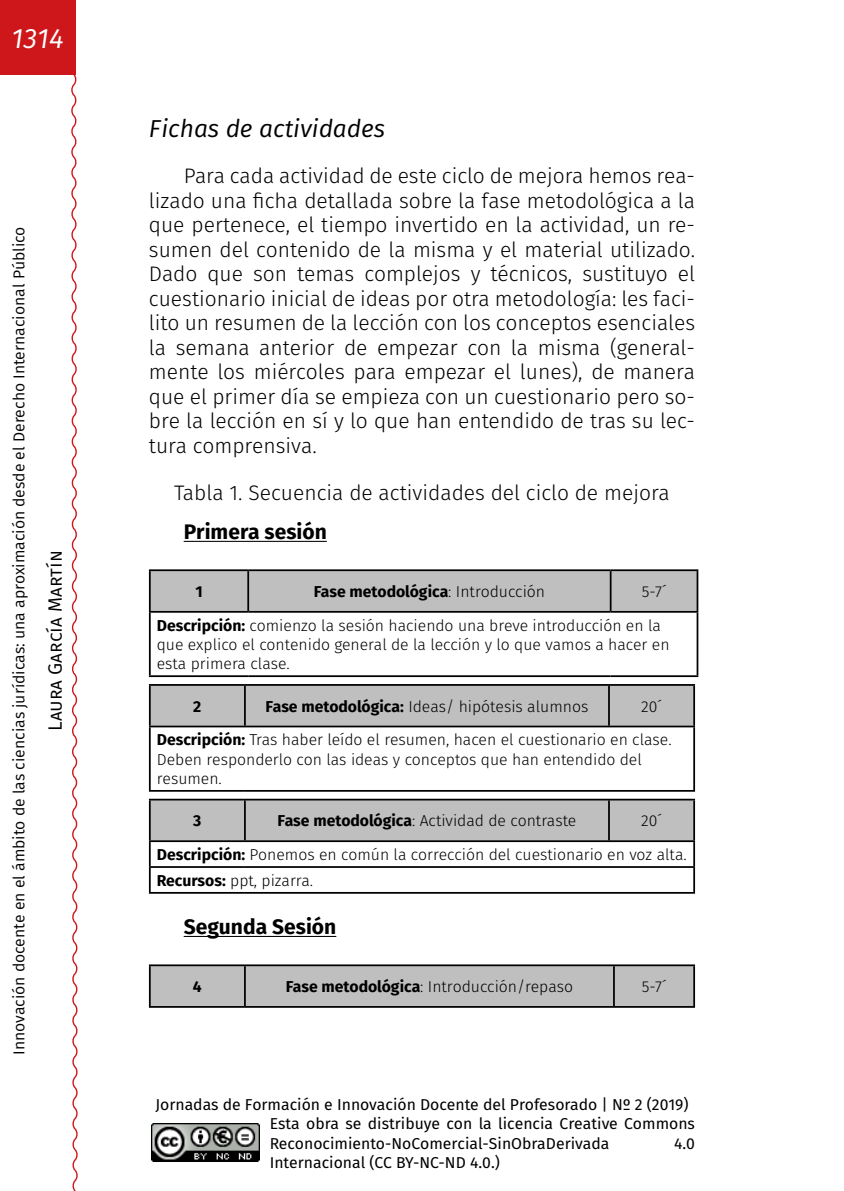
<style>
.page{position:relative;width:844px;height:1191px;background:#fff}
.page>*{position:absolute;margin:0;border:0;box-sizing:border-box;transform-origin:0 0}
.t1{font:italic 28px "Fira Sans";color:#fff}
._41_Enunciado_02{font:italic 24.5px "Fira Sans";color:#000}
._00_texto_normal{font:300 21px/24.5px "Fira Sans";color:#000;text-align:justify}
._75_Titulo_de_tabla{font:300 21px "Fira Sans";color:#000}
._00_texto_normal-2{font:700 21px "Fira Sans";color:#000}
._00_Párrafo_normal_c{font:700 21px "Fira Sans";color:#000}
.t2{font:19.25px "Fira Sans";color:#000}
._70_tabla_izquierda{font:300 15.75px/19.2px "Fira Sans";color:#000}
.t3{font:15.75px/19.2px "Fira Sans";color:#000}
.t4{font:15.75px "Fira Sans";color:#000}
._70_tabla_izquierda-2{font:700 15.75px "Fira Sans";color:#000}
.s1{font-weight:300}
.s2{font-weight:700}
</style>
<div class="page">
<div style="left:0;top:0;width:75px;height:74px;background:#cd171a"></div>
<svg style="left:69px;top:72px;width:9px;height:1119px"></svg>
<img style="left:151px;top:1123px;width:109px;height:38px">
<hr style="left:184px;top:541px;width:143px;height:1px;background:#000">
<hr style="left:184px;top:936px;width:152px;height:1px;background:#000">
<div style="left:151px;top:571px;width:545px;height:40px;background:#bfbfbf"></div>
<hr style="left:149px;top:569px;width:99px;height:2px;background:#000">
<hr style="left:149px;top:571px;width:2px;height:40px;background:#000">
<hr style="left:248px;top:569px;width:362px;height:2px;background:#000">
<hr style="left:247px;top:571px;width:2px;height:40px;background:#000">
<hr style="left:610px;top:569px;width:88px;height:2px;background:#000">
<hr style="left:609px;top:571px;width:2px;height:40px;background:#000">
<hr style="left:696px;top:571px;width:2px;height:40px;background:#000">
<hr style="left:149px;top:611px;width:99px;height:1px;background:#000">
<hr style="left:149px;top:612px;width:2px;height:63px;background:#000">
<hr style="left:248px;top:611px;width:362px;height:1px;background:#000">
<hr style="left:610px;top:611px;width:88px;height:1px;background:#000">
<hr style="left:696px;top:612px;width:2px;height:63px;background:#000">
<hr style="left:149px;top:675px;width:99px;height:2px;background:#000">
<hr style="left:248px;top:675px;width:362px;height:2px;background:#000">
<hr style="left:610px;top:675px;width:88px;height:2px;background:#000">
<div style="left:151px;top:686px;width:542px;height:39px;background:#bfbfbf"></div>
<hr style="left:149px;top:684px;width:96px;height:2px;background:#000">
<hr style="left:149px;top:686px;width:2px;height:39px;background:#000">
<hr style="left:245px;top:684px;width:364px;height:2px;background:#000">
<hr style="left:244px;top:686px;width:2px;height:39px;background:#000">
<hr style="left:609px;top:684px;width:85px;height:2px;background:#000">
<hr style="left:608px;top:686px;width:1px;height:39px;background:#000">
<hr style="left:693px;top:686px;width:1px;height:39px;background:#000">
<hr style="left:149px;top:725px;width:96px;height:2px;background:#000">
<hr style="left:149px;top:727px;width:2px;height:63px;background:#000">
<hr style="left:245px;top:725px;width:364px;height:2px;background:#000">
<hr style="left:609px;top:725px;width:85px;height:2px;background:#000">
<hr style="left:693px;top:727px;width:1px;height:63px;background:#000">
<hr style="left:149px;top:790px;width:96px;height:1px;background:#000">
<hr style="left:245px;top:790px;width:364px;height:1px;background:#000">
<hr style="left:609px;top:790px;width:85px;height:1px;background:#000">
<hr style="left:149px;top:798px;width:96px;height:2px;background:#000">
<hr style="left:149px;top:800px;width:2px;height:40px;background:#000">
<hr style="left:245px;top:798px;width:364px;height:2px;background:#000">
<hr style="left:609px;top:798px;width:85px;height:2px;background:#000">
<hr style="left:149px;top:840px;width:96px;height:2px;background:#000">
<hr style="left:149px;top:842px;width:2px;height:24px;background:#000">
<hr style="left:149px;top:866px;width:96px;height:2px;background:#000">
<hr style="left:149px;top:868px;width:2px;height:24px;background:#000">
<svg style="left:150px;top:799px;width:544px;height:93px"></svg>
<hr style="left:149px;top:892px;width:96px;height:1px;background:#000">
<hr style="left:245px;top:892px;width:364px;height:1px;background:#000">
<hr style="left:609px;top:892px;width:85px;height:1px;background:#000">
<div style="left:151px;top:966px;width:542px;height:40px;background:#bfbfbf"></div>
<hr style="left:149px;top:964px;width:96px;height:2px;background:#000">
<hr style="left:149px;top:966px;width:2px;height:40px;background:#000">
<hr style="left:245px;top:964px;width:368px;height:2px;background:#000">
<hr style="left:244px;top:966px;width:2px;height:40px;background:#000">
<hr style="left:613px;top:964px;width:81px;height:2px;background:#000">
<hr style="left:613px;top:966px;width:1px;height:40px;background:#000">
<hr style="left:693px;top:966px;width:1px;height:40px;background:#000">
<hr style="left:149px;top:1006px;width:96px;height:1px;background:#000">
<hr style="left:245px;top:1006px;width:368px;height:1px;background:#000">
<hr style="left:613px;top:1006px;width:81px;height:1px;background:#000">
<h1 class="t1" style="left:12px;top:18px;width:54px">1314</h1>
<p class="t4" style="left:8px;top:1054px;width:830px;rotate:-90deg">Innovación docente en el ámbito de las ciencias jurídicas: una aproximación desde el Derecho Internacional Público</p>
<p class="t2" style="left:41px;top:731px;width:182px;rotate:-90deg">Laura García Martín</p>
<p class="_41_Enunciado_02" style="left:149px;top:112px;width:238px">Fichas de actividades</p>
<p class="_00_texto_normal" style="left:149px;top:163px;width:547px;text-indent:35px">Para cada actividad de este ciclo de mejora hemos rea&shy;lizado una ficha detallada sobre la fase metodológica a la que pertenece, el tiempo invertido en la actividad, un re&shy;sumen del contenido de la misma y el material utilizado.<br>Dado que son temas complejos y técnicos, sustituyo el cuestionario inicial de ideas por otra metodología: les faci&shy;lito un resumen de la lección con los conceptos esenciales la semana anterior de empezar con la misma (general&shy;mente los miércoles para empezar el lunes), de manera que el primer día se empieza con un cuestionario pero so&shy;bre la lección en sí y lo que han entendido de tras su lec&shy;tura comprensiva.</p>
<p class="_75_Titulo_de_tabla" style="left:174px;top:478px;width:497px">Tabla 1. Secuencia de actividades del ciclo de mejora</p>
<p class="_00_texto_normal-2" style="left:184px;top:517px;width:145px">Primera sesión</p>
<p class="_70_tabla_izquierda-2" style="left:195px;top:580px;width:9px">1</p>
<p class="_70_tabla_izquierda-2" style="left:313px;top:580px;width:233px">Fase metodológica<span class="s1">: Introducción</span></p>
<p class="_70_tabla_izquierda" style="left:641px;top:582px;width:26px">5-7´</p>
<p class="_70_tabla_izquierda" style="left:157px;top:615px;width:514px"><span class="s2">Descripción:</span> comienzo la sesión haciendo una breve introducción en la que explico el contenido general de la lección y lo que vamos a hacer en esta primera clase.</p>
<p class="_70_tabla_izquierda-2" style="left:193px;top:695px;width:10px">2</p>
<p class="_70_tabla_izquierda" style="left:265px;top:696px;width:324px"><span class="s2">Fase metodológica:</span> Ideas/ hipótesis alumnos</p>
<p class="_70_tabla_izquierda" style="left:641px;top:696px;width:22px">20´</p>
<p class="_70_tabla_izquierda" style="left:157px;top:730px;width:516px"><span class="s2">Descripción:</span> Tras haber leído el resumen, hacen el cuestionario en clase.<br>Deben responderlo con las ideas y conceptos que han entendido del resumen.</p>
<p class="_70_tabla_izquierda-2" style="left:193px;top:809px;width:10px">3</p>
<p class="_70_tabla_izquierda" style="left:277px;top:811px;width:300px"><span class="s2">Fase metodológica</span>: Actividad de contraste</p>
<p class="_70_tabla_izquierda" style="left:641px;top:811px;width:22px">20´</p>
<p class="_70_tabla_izquierda" style="left:157px;top:845px;width:531px"><span class="s2">Descripción:</span> Ponemos en común la corrección del cuestionario en voz alta.</p>
<p class="_70_tabla_izquierda" style="left:157px;top:870px;width:158px"><span class="s2">Recursos:</span> ppt, pizarra.</p>
<p class="_00_Párrafo_normal_c" style="left:184px;top:912px;width:154px">Segunda Sesión</p>
<p class="_70_tabla_izquierda-2" style="left:193px;top:975px;width:10px">4</p>
<p class="_70_tabla_izquierda" style="left:285px;top:977px;width:289px"><span class="s2">Fase metodológica</span>: Introducción/repaso</p>
<p class="_70_tabla_izquierda" style="left:641px;top:977px;width:26px">5-7´</p>
<p class="t3" style="left:270px;top:1095px;width:426px;text-indent:-114px">Jornadas de Formación e Innovación Docente del Profesorado | Nº 2 (2019)<br>Esta obra se distribuye con la licencia Creative Commons<br>Reconocimiento-NoComercial-SinObraDerivada</p>
<p class="t3" style="left:674px;top:1133px;width:22px">4.0</p>
<p class="t3" style="left:270px;top:1152px;width:231px">Internacional (CC BY-NC-ND 4.0.)</p>
</div>
